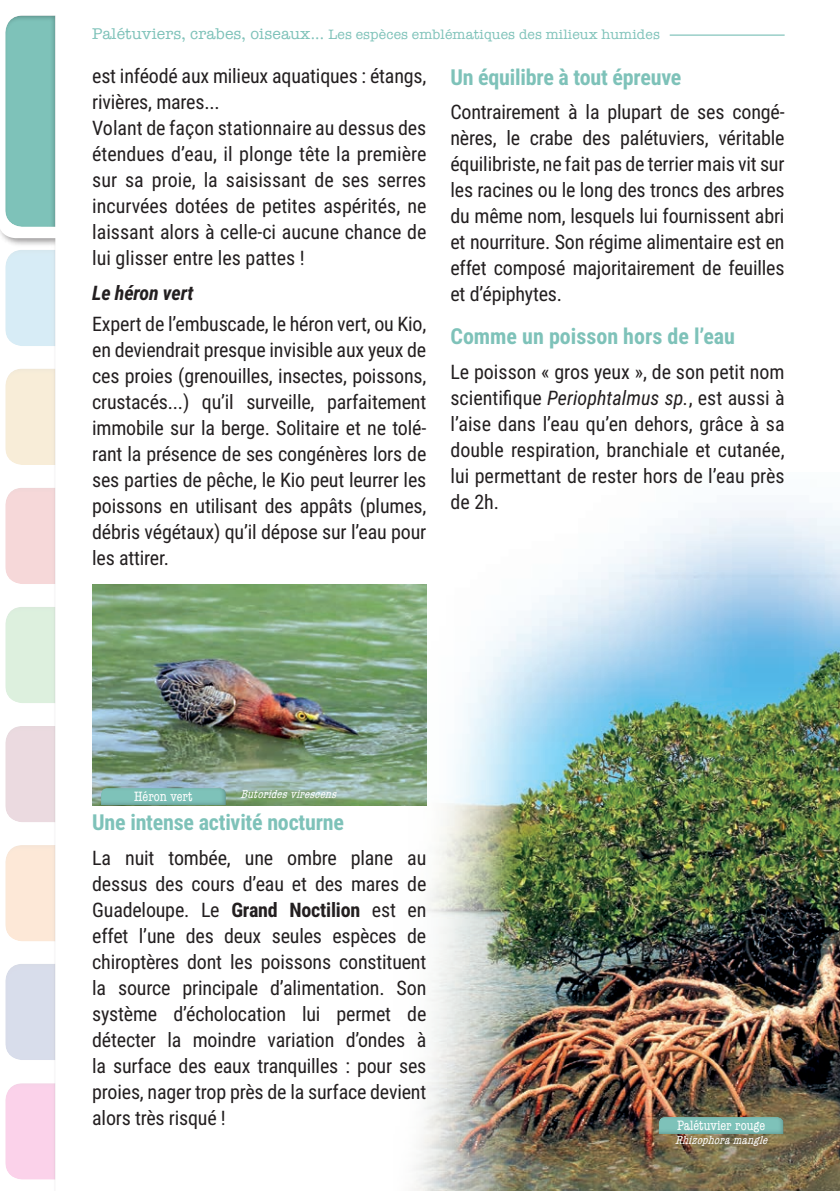
<style>
.page{position:relative;width:840px;height:1191px;background:#fff}
.page>*{position:absolute;margin:0;border:0;box-sizing:border-box;transform-origin:0 0}
.t1{font:700 22px "Roboto Condensed";letter-spacing:-.01em;color:#7ec2b9}
.t2{font:20px/26px "Roboto Condensed";letter-spacing:-.01em;color:#231f20;text-align:justify}
.t3{font:italic 700 20px "Roboto Condensed";letter-spacing:-.01em;color:#231f20}
.t4{font:14px "American Typewriter";letter-spacing:.01em;color:#7ec2b9}
.t5{font:condensed 14px "American Typewriter";color:#fff}
.t6{font:italic condensed 12px "American Typewriter";color:#fff}
.s1{font-size:16px}
.s2{font-style:italic}
.s3{font-weight:700}
</style>
<div class="page">
<div style="left:4px;top:12px;width:54px;height:216px;background:#231f20;opacity:.29"></div>
<div style="left:4px;top:248px;width:53px;height:100px;background:#231f20;opacity:.29"></div>
<div style="left:4px;top:367px;width:53px;height:99px;background:#231f20;opacity:.29"></div>
<div style="left:4px;top:486px;width:53px;height:99px;background:#231f20;opacity:.29"></div>
<div style="left:4px;top:605px;width:53px;height:99px;background:#231f20;opacity:.29"></div>
<div style="left:4px;top:724px;width:53px;height:100px;background:#231f20;opacity:.29"></div>
<div style="left:4px;top:843px;width:53px;height:100px;background:#231f20;opacity:.29"></div>
<div style="left:4px;top:961px;width:53px;height:100px;background:#231f20;opacity:.29"></div>
<div style="left:4px;top:1081px;width:53px;height:100px;background:#231f20;opacity:.29"></div>
<hr style="left:669px;top:34px;width:115px;height:2px;background:#7ec2b9">
<img style="left:393px;top:503px;width:446px;height:688px">
<img style="left:92px;top:584px;width:334px;height:221px">
<div style="left:100px;top:787px;width:128px;height:20px;background:#231f20;opacity:.29"></div>
<div style="left:657px;top:1116px;width:128px;height:20px;background:#231f20;opacity:.29"></div>
<p class="t4" style="left:92px;top:24px;width:569px"><span class="s1">Palétuviers, crabes, oiseaux...</span> Les espèces emblématiques des milieux humides</p>
<p class="t2" style="left:92px;top:62px;width:335px">est inféodé aux milieux aquatiques : étangs, rivières, mares...</p>
<p class="t2" style="left:92px;top:114px;width:335px">Volant de façon stationnaire au dessus des étendues d’eau, il plonge tête la première sur sa proie, la saisissant de ses serres incurvées dotées de petites aspérités, ne laissant alors à celle-ci aucune chance de lui glisser entre les pattes !</p>
<p class="t3" style="left:92px;top:278px;width:103px">Le héron vert</p>
<p class="t2" style="left:92px;top:310px;width:335px">Expert de l’embuscade, le héron vert, ou Kio, en deviendrait presque invisible aux yeux de ces proies (grenouilles, insectes, poissons, crustacés...) qu’il surveille, parfaitement immobile sur la berge. Solitaire et ne tolé&shy;rant la présence de ses congénères lors de ses parties de pêche, le Kio peut leurrer les poissons en utilisant des appâts (plumes, débris végétaux) qu’il dépose sur l’eau pour les attirer.</p>
<p class="t1" style="left:450px;top:61px;width:232px">Un équilibre à tout épreuve</p>
<p class="t2" style="left:450px;top:98px;width:335px">Contrairement à la plupart de ses congé&shy;nères, le crabe des palétuviers, véritable équilibriste, ne fait pas de terrier mais vit sur les racines ou le long des troncs des arbres du même nom, lesquels lui fournissent abri et nourriture. Son régime alimentaire est en effet composé majoritairement de feuilles et d’épiphytes.</p>
<p class="t1" style="left:450px;top:321px;width:286px">Comme un poisson hors de l’eau</p>
<p class="t2" style="left:450px;top:358px;width:335px">Le poisson « gros yeux », de son petit nom scientifique <span class="s2">Periophtalmus sp.</span>, est aussi à l’aise dans l’eau qu’en dehors, grâce à sa double respiration, branchiale et cutanée, lui permettant de rester hors de l’eau près de 2h.</p>
<p class="t5" style="left:134px;top:786px;width:60px">Héron vert</p>
<p class="t6" style="left:240px;top:785px;width:102px">Butoridesvirescens</p>
<p class="t1" style="left:92px;top:807px;width:253px">Une intense activité nocturne</p>
<p class="t2" style="left:92px;top:844px;width:335px">La nuit tombée, une ombre plane au dessus des cours d’eau et des mares de Guadeloupe. Le <span class="s3">Grand Noctilion</span> est en effet l’une des deux seules espèces de chiroptères dont les poissons constituent la source principale d’alimentation. Son système d’écholocation lui permet de détecter la moindre variation d’ondes à la surface des eaux tranquilles : pour ses proies, nager trop près de la surface devient alors très risqué !</p>
<p class="t5" style="left:676px;top:1114px;width:90px">Palétuvier rouge</p>
<p class="t6" style="left:674px;top:1131px;width:98px">Rhizophoramangle</p>
</div>
